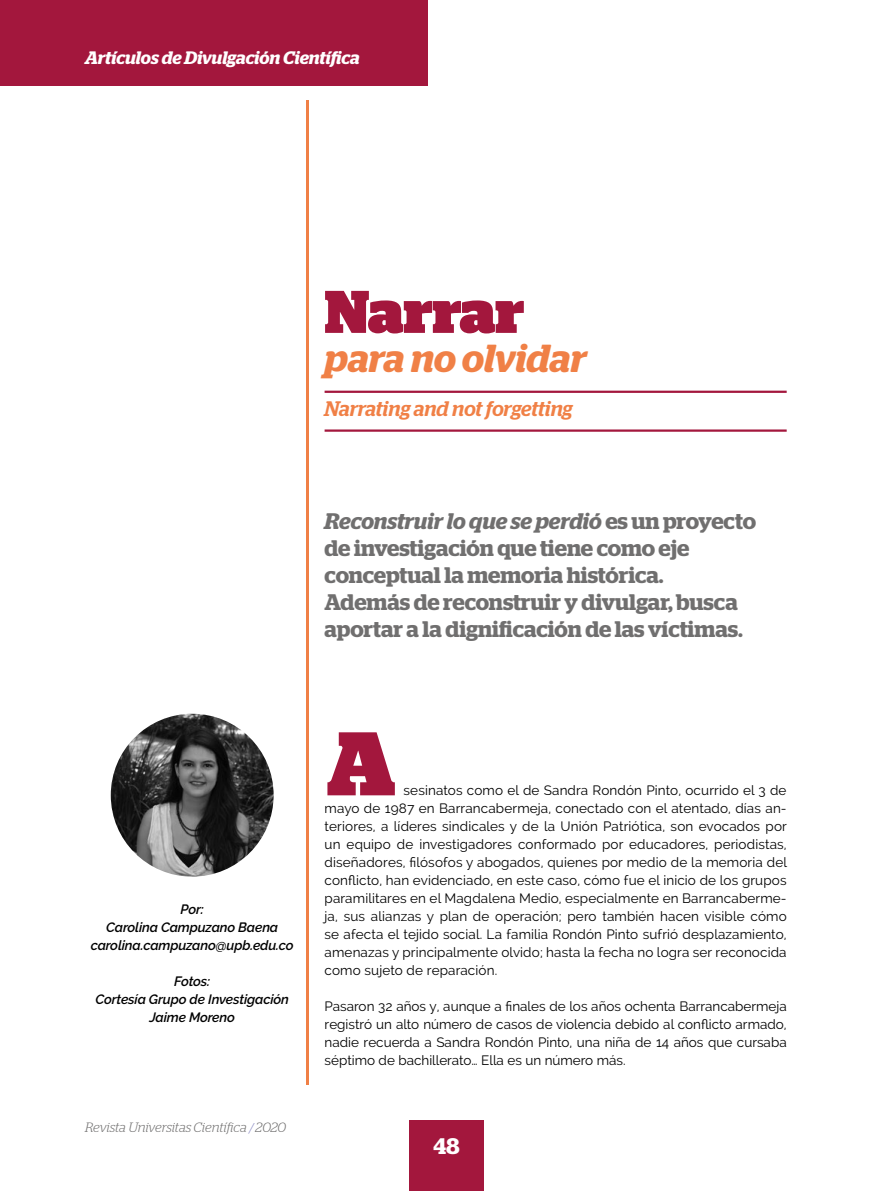
<style>
.page{position:relative;width:893px;height:1191px;background:#fff}
.page>*{position:absolute;margin:0;border:0;box-sizing:border-box;transform-origin:0 0}
.t1{font:900 90px "Stag";color:#a3173d}
.t2{font:900 60px "Stag";color:#a3173d}
.t3{font:italic 600 39px "Stag";letter-spacing:-.005em;color:#f08046}
.t4{font:600 22.5px/27px "Stag";color:#706f6f}
.t5{font:600 22.5px "Stag";color:#fff}
.t6{font:italic 500 21px "Stag";color:#f08046}
.t7{font:italic 600 18px "Stag";letter-spacing:-.005em;color:#fff}
.t8{font:13.5px/18px "Raleway";color:#000;text-align:justify}
.t9{font:italic 600 13.5px/18px "Raleway";letter-spacing:-.01em;color:#000;text-align:center}
.t10{font:italic 300 13.5px "Stag";letter-spacing:-.005em;color:#706f6f}
.s1{font-style:italic}
.s2{color:#8a8ac3}
</style>
<div class="page">
<div style="left:409px;top:1120px;width:75px;height:71px;background:#a3173d"></div>
<hr style="left:306px;top:100px;width:3px;height:984px;background:#f08046">
<img style="left:111px;top:713px;width:163px;height:163px;border-radius:81px">
<hr style="left:325px;top:391px;width:462px;height:2px;background:#a3173d">
<hr style="left:325px;top:429px;width:462px;height:3px;background:#a3173d">
<div style="left:0;top:0;width:427px;height:85px;background:#a3173d"></div>
<h3 class="t7" style="left:85px;top:47px;width:276px">Artículos de Divulgación Científica</h3>
<h2 class="t2" style="left:325px;top:277px;width:201px">Narrar</h2>
<h3 class="t3" style="left:325px;top:336px;width:263px">para no olvidar</h3>
<h3 class="t6" style="left:325px;top:396px;width:249px">Narrating and not forgetting</h3>
<h3 class="t4" style="left:325px;top:507px;width:433px"><span class="s1">Reconstruir lo que se perdió</span> es un proyecto de investigación que tiene como eje conceptual la memoria histórica.<br>Además de reconstruir y divulgar, busca aportar a la dignificación de las víctimas.</h3>
<p class="t9" style="left:91px;top:900px;width:205px">Por:<br>Carolina Campuzano Baena carolina.campuzano@upb.edu.co</p>
<p class="t9" style="left:95px;top:972px;width:195px">Fotos:<br>Cortesía Grupo de Investigación<br>Jaime Moreno</p>
<p class="t10" style="left:85px;top:1119px;width:202px">Revista Universitas Científica <span class="s2">/</span> 2020</p>
<h1 class="t1" style="left:327px;top:711px;width:70px">A</h1>
<p class="t8" style="left:325px;top:781px;width:464px;text-indent:79px">sesinatos como el de Sandra Rondón Pinto, ocurrido el 3 de mayo de 1987 en Barrancabermeja, conectado con el atentado, días an&shy;teriores, a líderes sindicales y de la Unión Patriótica, son evocados por un equipo de investigadores conformado por educadores, periodistas, diseñadores, filósofos y abogados, quienes por medio de la memoria del conflicto, han evidenciado, en este caso, cómo fue el inicio de los grupos paramilitares en el Magdalena Medio, especialmente en Barrancaberme&shy;ja, sus alianzas y plan de operación; pero también hacen visible cómo se afecta el tejido social. La familia Rondón Pinto sufrió desplazamiento, amenazas y principalmente olvido; hasta la fecha no logra ser reconocida como sujeto de reparación.</p>
<p class="t8" style="left:325px;top:997px;width:464px">Pasaron 32 años y, aunque a finales de los años ochenta Barrancabermeja registró un alto número de casos de violencia debido al conflicto armado, nadie recuerda a Sandra Rondón Pinto, una niña de 14 años que cursaba séptimo de bachillerato… Ella es un número más.</p>
<h3 class="t5" style="left:433px;top:1132px;width:28px">48</h3>
</div>
